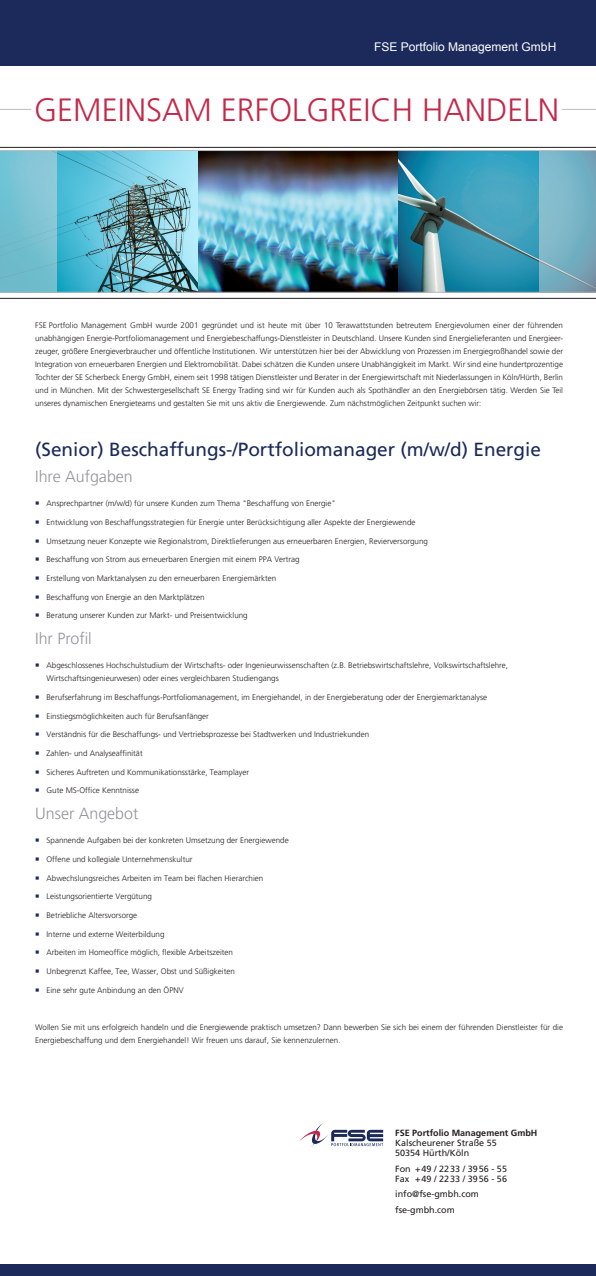
<style>
.page{position:relative;width:596px;height:1276px;background:#fff}
.page>*{position:absolute;margin:0;border:0;box-sizing:border-box;transform-origin:0 0}
.Headline_-_Front{font:300 32px "Frutiger LT Pro";color:#c52748}
.Fließtext_mit_Flatte{font:19px "Frutiger LT Com";color:#1b2a5a}
.Subline_-_Innen{font:300 16px "Frutiger LT Pro";color:#939598}
.t1{font:12px "Arial";color:#fff}
.t2{font:9px "Frutiger LT Com";color:#231f20}
.t3{font:700 9px "Frutiger LT Com";color:#231f20}
.Fließtext_mit_Einzug{font:300 8px/13px "Frutiger LT Pro";color:#231f20}
.Fließtext_mit_Flatte-2{font:300 8px/13px "Frutiger LT Pro";color:#231f20;text-align:justify}
.s1{color:#1b2a5a}
</style>
<div class="page">
<div style="left:0;top:0;width:595px;height:65px;background:#1b2a5a"></div>
<div style="left:0;top:1264px;width:595px;height:12px;background:#1b2a5a"></div>
<hr style="left:0;top:109px;width:31px;height:1px;background:#bcbdc0">
<hr style="left:561px;top:109px;width:34px;height:1px;background:#bcbdc0">
<svg style="left:299px;top:1123px;width:84px;height:23px"></svg>
<svg style="left:0;top:147px;width:595px;height:152px"></svg>
<img style="left:57px;top:151px;width:482px;height:141px">
<svg style="left:0;top:151px;width:57px;height:141px;background:#78c1d1"></svg>
<svg style="left:539px;top:151px;width:56px;height:141px;background:#7ab1c3"></svg>
<hr style="left:0;top:292px;width:595px;height:1px;background:#bcbdc0">
<hr style="left:0;top:150px;width:595px;height:1px;background:#bcbdc0">
<p class="t1" style="left:374px;top:39px;width:184px">FSE Portfolio Management GmbH</p>
<p class="Headline_-_Front" style="left:34px;top:91px;width:526px">GEMEINSAM ERFOLGREICH HANDELN</p>
<p class="Fließtext_mit_Flatte-2" style="left:35px;top:319px;width:529px">FSE Portfolio Management GmbH wurde 2001 gegründet und ist heute mit über 10 Terawattstunden betreutem Energievolumen einer der führenden unabhängigen Energie-Portfoliomanagement und Energiebeschaffungs-Dienstleister in Deutschland. Unsere Kunden sind Energielieferanten und Energieer&shy;zeuger, größere Energieverbraucher und öffentliche Institutionen. Wir unterstützen hier bei der Abwicklung von Prozessen im Energiegroßhandel sowie der Integration von erneuerbaren Energien und Elektromobilität. Dabei schätzen die Kunden unsere Unabhängigkeit im Markt. Wir sind eine hundertprozentige Tochter der SE -Scherbeck -Energy GmbH, einem seit 1998 tätigen Dienstleister und Berater in der Energiewirtschaft mit Niederlassungen in Köln/Hürth, Berlin und in München. Mit der Schwestergesellschaft SE Energy Trading sind wir für Kunden auch als Spothändler an den Energiebörsen tätig. Werden Sie Teil unseres dynamischen Energieteams und gestalten Sie mit uns aktiv die Energiewende. Zum nächstmöglichen Zeitpunkt suchen wir:</p>
<p class="Fließtext_mit_Flatte" style="left:35px;top:438px;width:507px">(Senior) Beschaffungs-/Portfoliomanager (m/w/d) Energie</p>
<p class="Subline_-_Innen" style="left:35px;top:467px;width:99px">Ihre Aufgaben</p>
<p class="Fließtext_mit_Einzug" style="left:35px;top:497px;width:302px"><span class="s1">○</span> Ansprechpartner (m/w/d) für unsere Kunden zum Thema "Beschaffung von Energie"</p>
<p class="Fließtext_mit_Einzug" style="left:35px;top:516px;width:381px"><span class="s1">○</span> Entwicklung von Beschaffungsstrategien für Energie unter Berücksichtigung aller Aspekte der Energiewende</p>
<p class="Fließtext_mit_Einzug" style="left:35px;top:534px;width:394px"><span class="s1">○</span> Umsetzung neuer Konzepte wie Regionalstrom, Direktlieferungen aus erneuerbaren Energien, Revierversorgung</p>
<p class="Fließtext_mit_Einzug" style="left:35px;top:553px;width:266px"><span class="s1">○</span> Beschaffung von Strom aus erneuerbaren Energien mit einem PPA Vertrag</p>
<p class="Fließtext_mit_Einzug" style="left:35px;top:572px;width:242px"><span class="s1">○</span> Erstellung von Marktanalysen zu den erneuerbaren Energiemärkten</p>
<p class="Fließtext_mit_Einzug" style="left:35px;top:590px;width:171px"><span class="s1">○</span> Beschaffung von Energie an den Marktplätzen</p>
<p class="Fließtext_mit_Einzug" style="left:35px;top:609px;width:214px"><span class="s1">○</span> Beratung unserer Kunden zur Markt- und Preisentwicklung</p>
<p class="Subline_-_Innen" style="left:35px;top:629px;width:58px">Ihr Profil</p>
<p class="Fließtext_mit_Einzug" style="left:46px;top:659px;width:462px;text-indent:-11px"><span class="s1">○</span> Abgeschlossenes Hochschulstudium der Wirtschafts- oder Ingenieurwissenschaften (z.B. Betriebswirtschaftslehre, Volkswirtschaftslehre,<br>Wirtschaftsingenieurwesen) oder eines vergleichbaren Studiengangs</p>
<p class="Fließtext_mit_Einzug" style="left:35px;top:691px;width:453px"><span class="s1">○</span> Berufserfahrung im Beschaffungs-Portfoliomanagement, im Energiehandel, in der Energieberatung oder der Energiemarktanalyse</p>
<p class="Fließtext_mit_Einzug" style="left:35px;top:709px;width:175px"><span class="s1">○</span> Einstiegsmöglichkeiten auch für Berufsanfänger</p>
<p class="Fließtext_mit_Einzug" style="left:35px;top:728px;width:335px"><span class="s1">○</span> Verständnis für die Beschaffungs- und Vertriebsprozesse bei Stadtwerken und Industriekunden</p>
<p class="Fließtext_mit_Einzug" style="left:35px;top:747px;width:109px"><span class="s1">○</span> Zahlen- und Analyseaffinität</p>
<p class="Fließtext_mit_Einzug" style="left:35px;top:765px;width:215px"><span class="s1">○</span> Sicheres Auftreten und Kommunikationsstärke, Teamplayer</p>
<p class="Fließtext_mit_Einzug" style="left:35px;top:784px;width:105px"><span class="s1">○</span> Gute MS-Office Kenntnisse</p>
<p class="Subline_-_Innen" style="left:35px;top:804px;width:105px">Unser Angebot</p>
<p class="Fließtext_mit_Einzug" style="left:35px;top:834px;width:255px"><span class="s1">○</span> Spannende Aufgaben bei der konkreten Umsetzung der Energiewende</p>
<p class="Fließtext_mit_Einzug" style="left:35px;top:853px;width:159px"><span class="s1">○</span> Offene und kollegiale Unternehmenskultur</p>
<p class="Fließtext_mit_Einzug" style="left:35px;top:871px;width:229px"><span class="s1">○</span> Abwechslungsreiches Arbeiten im Team bei flachen Hierarchien</p>
<p class="Fließtext_mit_Einzug" style="left:35px;top:890px;width:118px"><span class="s1">○</span> Leistungsorientierte Vergütung</p>
<p class="Fließtext_mit_Einzug" style="left:35px;top:909px;width:104px"><span class="s1">○</span> Betriebliche Altersvorsorge</p>
<p class="Fließtext_mit_Einzug" style="left:35px;top:927px;width:131px"><span class="s1">○</span> Interne und externe Weiterbildung</p>
<p class="Fließtext_mit_Einzug" style="left:35px;top:946px;width:199px"><span class="s1">○</span> Arbeiten im Homeoffice möglich, flexible Arbeitszeiten</p>
<p class="Fließtext_mit_Einzug" style="left:35px;top:965px;width:201px"><span class="s1">○</span> Unbegrenzt Kaffee, Tee, Wasser, Obst und Süßigkeiten</p>
<p class="Fließtext_mit_Einzug" style="left:35px;top:983px;width:150px"><span class="s1">○</span> Eine sehr gute Anbindung an den ÖPNV</p>
<p class="Fließtext_mit_Flatte-2" style="left:35px;top:1021px;width:529px">Wollen Sie mit uns erfolgreich handeln und die Energiewende praktisch umsetzen? Dann bewerben Sie sich bei einem der führenden Dienstleister für die<br>Energiebeschaffung und dem Energiehandel! Wir freuen uns darauf, Sie kennenzulernen.</p>
<p class="t3" style="left:395px;top:1127px;width:144px">FSE Portfolio Management GmbH</p>
<p class="t2" style="left:395px;top:1137px;width:103px">Kalscheurener Straße 55</p>
<p class="t2" style="left:395px;top:1147px;width:76px">50354 Hürth/Köln</p>
<p class="t2" style="left:395px;top:1163px;width:113px">Fon +49 / 2233 / 3956 - 55</p>
<p class="t2" style="left:395px;top:1173px;width:113px">Fax +49 / 2233 / 3956 - 56</p>
<p class="t2" style="left:395px;top:1188px;width:85px">info@fse-gmbh.com</p>
<p class="t2" style="left:395px;top:1204px;width:61px">fse-gmbh.com</p>
</div>
